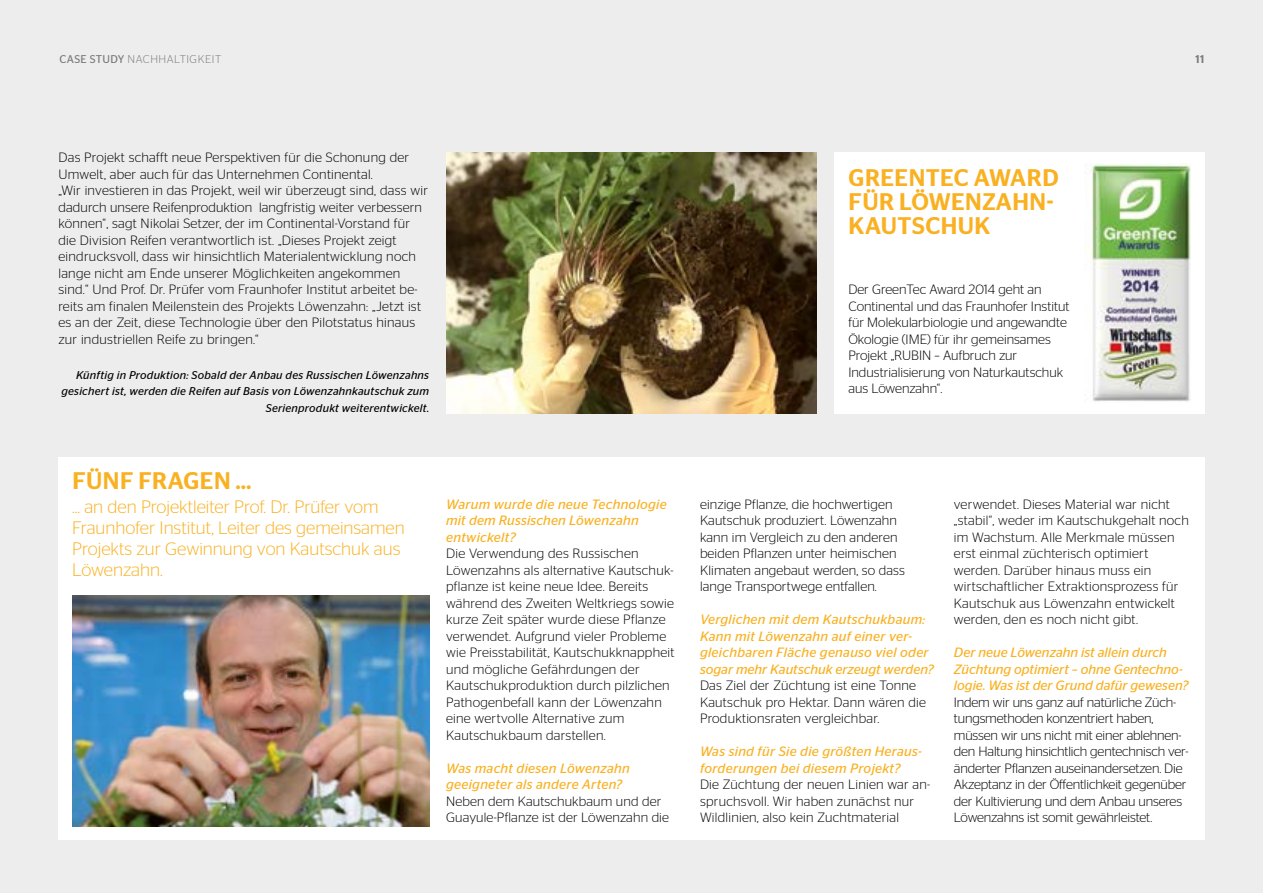
<style>
.page{position:relative;width:1263px;height:893px;background:#ededed}
.page>*{position:absolute;margin:0;border:0;box-sizing:border-box;transform-origin:0 0}
.t1{font:500 24px/24px "Continental Stag Sans";letter-spacing:.02em;color:#f9b122}
.t2{font:300 18px/21px "Continental Stag Sans";color:#f9b122}
.t3{font:300 13.5px/16.5px "Continental Stag Sans";letter-spacing:.02em;color:#000}
.t4{font:italic 13.5px/16.5px "Continental Stag Sans";letter-spacing:.015em;color:#f9b122}
.t5{font:300 13.5px/16.5px "Continental Stag Sans";letter-spacing:-.01em;color:#000}
.t6{font:300 13.5px/16.5px "Continental Stag Sans";color:#000}
.t7{font:italic 11.25px/16.5px "Continental Stag Sans";letter-spacing:.02em;color:#000;text-align:right}
.t8{font:300 11.25px "Continental Stag Sans";letter-spacing:.05em;color:#7c7b7b}
.t9{font:500 11.25px "Continental Stag Sans";color:#7c7b7b}
.s1{font-weight:400}
</style>
<div class="page">
<div style="left:58px;top:457px;width:1146px;height:382px;background:#fff"></div>
<img style="left:72px;top:595px;width:357px;height:231px">
<img style="left:446px;top:152px;width:371px;height:262px">
<div style="left:834px;top:152px;width:370px;height:262px;background:#fff"></div>
<img style="left:1084px;top:164px;width:107px;height:238px">
<p class="t8" style="left:59px;top:53px;width:163px"><span class="s1">CASE STUDY</span> NACHHALTIGKEIT</p>
<p class="t9" style="left:1195px;top:53px;width:10px">11</p>
<p class="t3" style="left:58px;top:149px;width:371px">Das Projekt schafft neue Perspektiven für die Schonung der Umwelt, aber auch für das Unternehmen Continental.<br>„Wir investieren in das Projekt, weil wir überzeugt sind, dass wir dadurch unsere Reifenproduktion langfristig weiter verbessern können“, sagt Nikolai Setzer, der im Continental-Vorstand für die Division Reifen verantwortlich ist. „Dieses Projekt zeigt eindrucksvoll, dass wir hinsichtlich Materialentwicklung noch lange nicht am Ende unserer Möglichkeiten angekommen sind.“ Und Prof. Dr. Prüfer vom Fraunhofer Institut arbeitet be&shy;reits am finalen Meilenstein des Projekts Löwenzahn: „Jetzt ist es an der Zeit, diese Technologie über den Pilotstatus hinaus zur industriellen Reife zu bringen.“</p>
<p class="t7" style="left:61px;top:367px;width:369px">Künftig in Produktion: Sobald der Anbau des Russischen Löwenzahns gesichert ist, werden die Reifen auf Basis von Löwenzahnkautschuk zum<br>Serienprodukt weiterentwickelt.</p>
<h1 class="t1" style="left:72px;top:468px;width:181px">FÜNF FRAGEN ...</h1>
<h2 class="t2" style="left:72px;top:496px;width:334px">... an den Projektleiter Prof. Dr. Prüfer vom Fraunhofer Institut, Leiter des gemeinsamen Projekts zur Gewinnung von Kautschuk aus Löwenzahn.</h2>
<p class="t4" style="left:446px;top:496px;width:222px">Warum wurde die neue Technologie mit dem Russischen Löwenzahn entwickelt?</p>
<p class="t3" style="left:446px;top:545px;width:230px">Die Verwendung des Russischen Löwenzahns als alternative Kautschuk&shy;pflanze ist keine neue Idee. Bereits während des Zweiten Weltkriegs sowie kurze Zeit später wurde diese Pflanze verwendet. Aufgrund vieler Probleme wie Preisstabilität, Kautschukknappheit und mögliche Gefährdungen der Kautschukproduktion durch pilzlichen Pathogenbefall kann der Löwenzahn eine wertvolle Alternative zum Kautschukbaum darstellen.</p>
<p class="t4" style="left:446px;top:760px;width:185px">Was macht diesen Löwenzahn geeigneter als andere Arten?</p>
<p class="t3" style="left:446px;top:793px;width:224px">Neben dem Kautschukbaum und der<br>Guayule-Pflanze ist der Löwenzahn die</p>
<h1 class="t1" style="left:848px;top:166px;width:212px">GREENTEC AWARD<br>FÜR LÖWENZAHN-<br>KAUTSCHUK</h1>
<p class="t6" style="left:848px;top:281px;width:223px">Der GreenTec Award 2014 geht an Continental und das Fraunhofer Institut für Molekularbiologie und angewandte Ökologie (IME) für ihr gemeinsames Projekt „RUBIN – Aufbruch zur Industrialisierung von Naturkautschuk aus Löwenzahn“.</p>
<p class="t3" style="left:700px;top:496px;width:206px">einzige Pflanze, die hochwertigen Kautschuk produziert. Löwenzahn kann im Vergleich zu den anderen beiden Pflanzen unter heimischen Klimaten angebaut werden, so dass lange Transportwege entfallen.</p>
<p class="t4" style="left:700px;top:611px;width:235px">Verglichen mit dem Kautschukbaum:<br>Kann mit Löwenzahn auf einer ver&shy;gleichbaren Fläche genauso viel oder sogar mehr Kautschuk erzeugt werden?</p>
<p class="t3" style="left:700px;top:677px;width:227px">Das Ziel der Züchtung ist eine Tonne<br>Kautschuk pro Hektar. Dann wären die<br>Produktionsraten vergleichbar.</p>
<p class="t4" style="left:700px;top:743px;width:223px">Was sind für Sie die größten Heraus&shy;forderungen bei diesem Projekt?</p>
<p class="t3" style="left:700px;top:776px;width:232px">Die Züchtung der neuen Linien war an&shy;spruchsvoll. Wir haben zunächst nur<br>Wildlinien, also kein Zuchtmaterial</p>
<p class="t3" style="left:954px;top:496px;width:236px">verwendet. Dieses Material war nicht „stabil“, weder im Kautschukgehalt noch im Wachstum. Alle Merkmale müssen erst einmal züchterisch optimiert werden. Darüber hinaus muss ein wirtschaftlicher Extraktionsprozess für Kautschuk aus Löwenzahn entwickelt werden, den es noch nicht gibt.</p>
<p class="t4" style="left:954px;top:644px;width:236px">Der neue Löwenzahn ist allein durch<br>Züchtung optimiert – ohne Gentechno&shy;logie. Was ist der Grund dafür gewesen?</p>
<p class="t5" style="left:954px;top:693px;width:236px">Indem wir uns ganz auf natürliche Züch&shy;tungsmethoden konzentriert haben, müssen wir uns nicht mit einer ablehnen&shy;den Haltung hinsichtlich gentechnisch ver&shy;änderter Pflanzen auseinandersetzen. Die Akzeptanz in der Öffentlichkeit gegenüber der Kultivierung und dem Anbau unseres Löwenzahns ist somit gewährleistet.</p>
</div>
